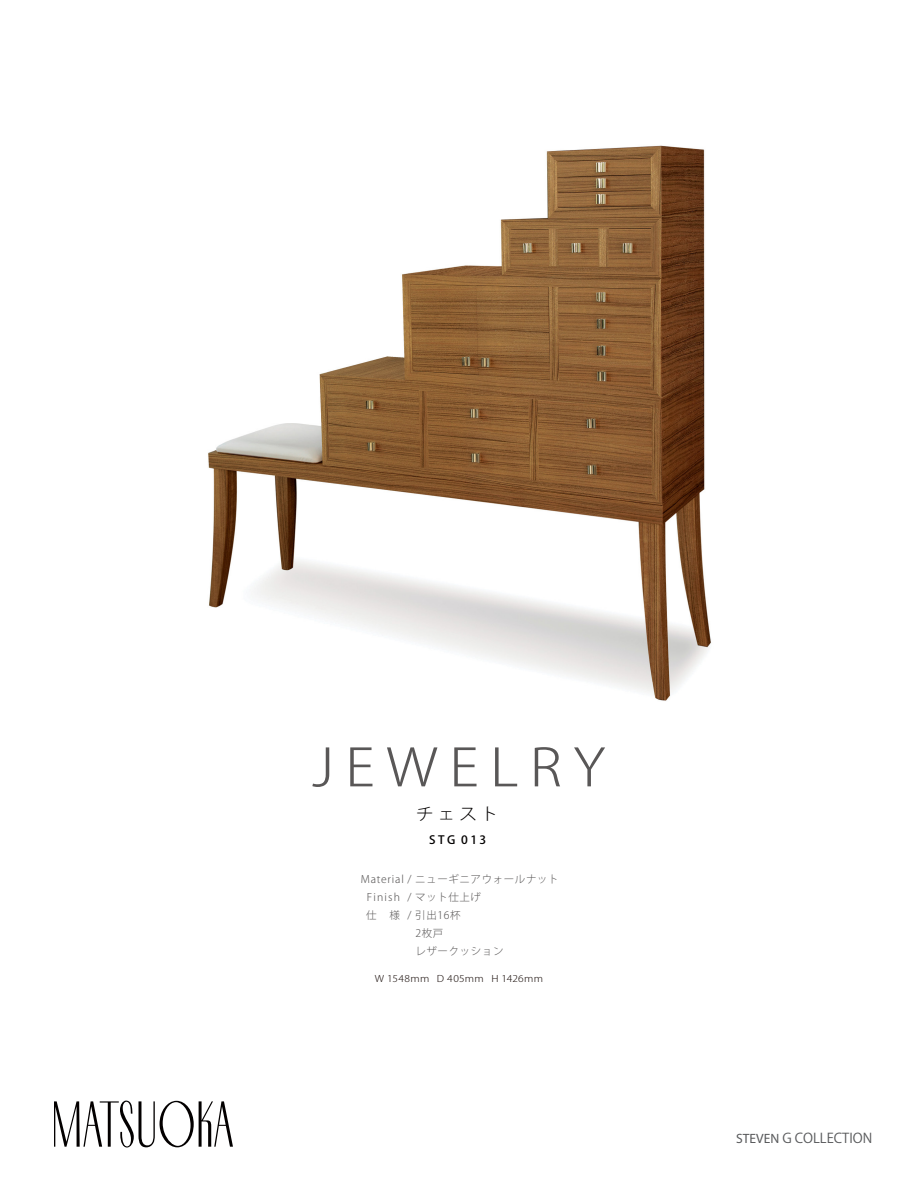
<style>
.page{position:relative;width:918px;height:1188px;background:#fff}
.page>*{position:absolute;margin:0;border:0;box-sizing:border-box;transform-origin:0 0}
.t1{font:300 51.3px "Koz Go Pr 6 N";letter-spacing:.2em;color:#595757;scale:1.11 1}
.t2{font:300 16.5px "Koz Go Pr 6 N";color:#030000;scale:1.09 1}
.t3{font:13.5px "Koz Go Pr 6 N";color:#58595b}
.t4{font:500 11.4px "Koz Go Pr 6 N";letter-spacing:.2em;color:#030000;scale:1.05 1}
.t5{font:300 10.5px/18px "Koz Go Pr 6 N";letter-spacing:.055em;color:#595757}
.t6{font:300 10.5px "Koz Go Pr 6 N";letter-spacing:.085em;color:#595757}
.t7{font:300 9.3px "Koz Go Pr 6 N";letter-spacing:.035em;color:#231815;scale:1.11 1}
.s1{font-family:"Myriad Pro"}
</style>
<div class="page">
<img style="left:208px;top:145px;width:503px;height:556px">
<svg style="left:54px;top:1101px;width:179px;height:46px"></svg>
<h1 class="t1" style="left:312px;top:739px;width:266px">JEWELRY</h1>
<h2 class="t2" style="left:416px;top:804px;width:77px">チェスト</h2>
<p class="t4" style="left:429px;top:833px;width:56px">STG 013</p>
<p class="t5" style="left:361px;top:870px;width:199px">Material / ニューギニアウォールナット</p>
<p class="t5" style="left:404px;top:907px;width:101px;text-indent:-38px">仕　様 / 引出16杯<br>　2枚戸<br>　レザークッション</p>
<p class="t6" style="left:367px;top:891px;width:116px">Finish / マット仕上げ</p>
<p class="t7" style="left:375px;top:973px;width:153px">W 1548mm D 405mm H 1426mm</p>
<p class="t3" style="left:736px;top:1130px;width:138px"><span class="s1">STEVEN</span> G COLLECTION</p>
</div>
